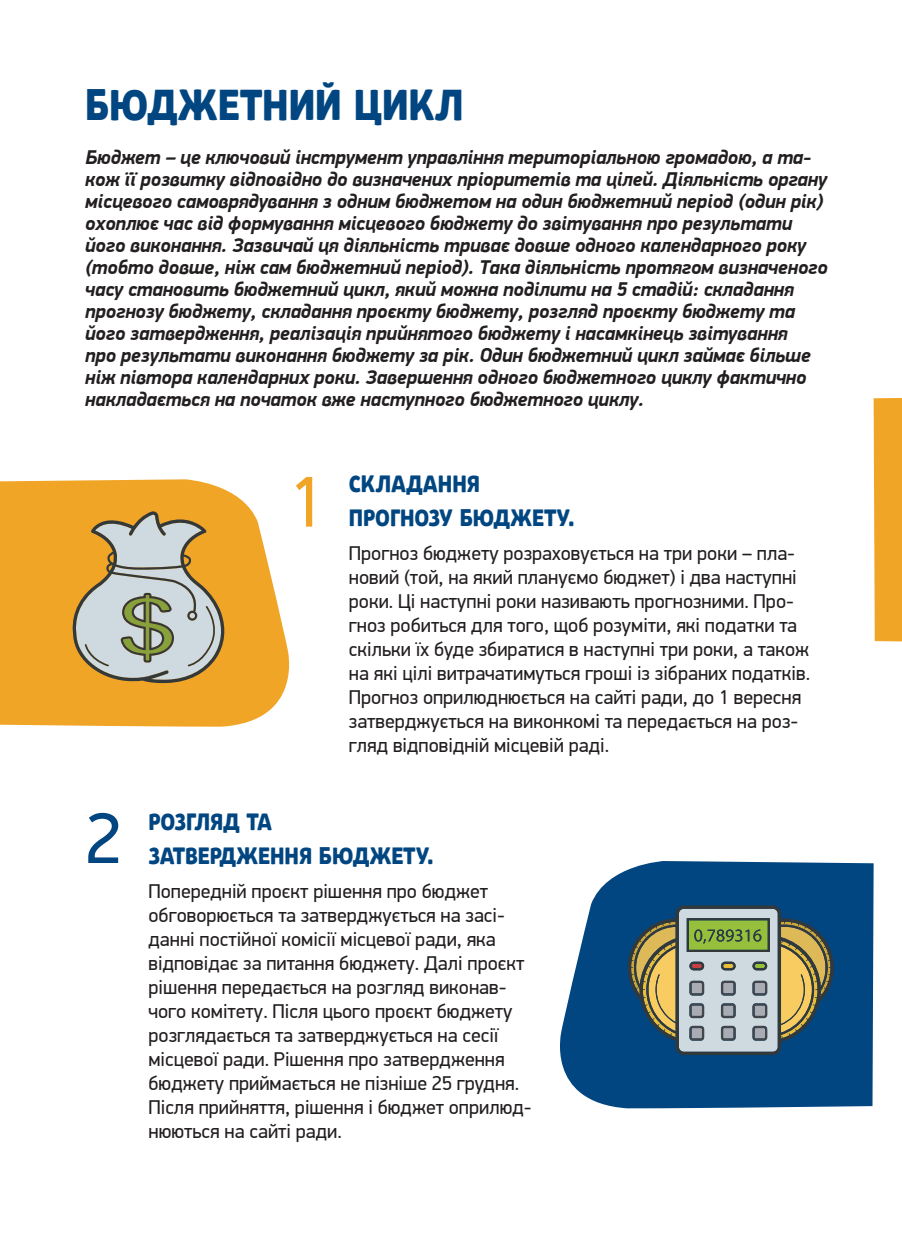
<style>
.page{position:relative;width:902px;height:1248px;background:#fff}
.page>*{position:absolute;margin:0;border:0;box-sizing:border-box;transform-origin:0 0}
.t1{font:72px "PF Din Display Pro";color:#f1a526}
.t2{font:72px "PF Din Display Pro";color:#014681}
.t3{font:700 44px "Pusia";letter-spacing:-.005em;color:#014681;scale:.91 1}
.t4{font:700 24px/34px "Pusia";letter-spacing:-.005em;color:#014681;scale:.91 1}
.t5{font:italic 700 20px/22px "PF Din Display Pro";letter-spacing:-.01em;color:#231f20}
.t6{font:20px/24px "PF Din Display Pro";color:#231f20}
</style>
<div class="page">
<svg style="left:0;top:479px;width:290px;height:247px;background:#f2b041"></svg>
<div style="left:873px;top:398px;width:28px;height:244px;background:#f1a526"></div>
<svg style="left:560px;top:861px;width:313px;height:247px;background:#1f5b8f"></svg>
<svg style="left:72px;top:511px;width:155px;height:172px;background:#c1b188"></svg>
<svg style="left:627px;top:905px;width:206px;height:149px;background:#849283"></svg>
<h2 class="t3" style="left:85px;top:72px;width:417px">БЮДЖЕТНИЙ ЦИКЛ</h2>
<p class="t5" style="left:85px;top:147px;width:744px">Бюджет – це ключовий інструмент управління територіальною громадою, а та&shy;кож її розвитку відповідно до визначених пріоритетів та цілей. Діяльність органу місцевого самоврядування з одним бюджетом на один бюджетний період (один рік) охоплює час від формування місцевого бюджету до звітування про результати його виконання. Зазвичай ця діяльність триває довше одного календарного року (тобто довше, ніж сам бюджетний період). Така діяльність протягом визначеного часу становить бюджетний цикл, який можна поділити на 5 стадій: складання прогнозу бюджету, складання проєкту бюджету, розгляд проєкту бюджету та його затвердження, реалізація прийнятого бюджету і насамкінець звітування<br>про результати виконання бюджету за рік. Один бюджетний цикл займає більше ніж півтора календарних роки. Завершення одного бюджетного циклу фактично накладається на початок вже наступного бюджетного циклу.</p>
<h1 class="t2" style="left:85px;top:795px;width:37px">2</h1>
<h1 class="t1" style="left:289px;top:459px;width:37px">1</h1>
<p class="t4" style="left:349px;top:465px;width:249px">СКЛАДАННЯ<br>ПРОГНОЗУ БЮДЖЕТУ.</p>
<p class="t6" style="left:349px;top:541px;width:462px">Прогноз бюджету розраховується на три роки – пла&shy;новий (той, на який плануємо бюджет) і два наступні роки. Ці наступні роки називають прогнозними. Про&shy;гноз робиться для того, щоб розуміти, які податки та скільки їх буде збиратися в наступні три роки, а також на які цілі витрачатимуться гроші із зібраних податків.<br>Прогноз оприлюднюється на сайті ради, до 1 вересня затверджується на виконкомі та передається на роз&shy;гляд відповідній місцевій раді.</p>
<p class="t4" style="left:148px;top:803px;width:314px">РОЗГЛЯД ТА<br>ЗАТВЕРДЖЕННЯ БЮДЖЕТУ.</p>
<p class="t6" style="left:148px;top:879px;width:384px">Попередній проєкт рішення про бюджет обговорюється та затверджується на засі&shy;данні постійної комісії місцевої ради, яка відповідає за питання бюджету. Далі проєкт рішення передається на розгляд виконав&shy;чого комітету. Після цього проєкт бюджету розглядається та затверджується на сесії місцевої ради. Рішення про затвердження бюджету приймається не пізніше 25 грудня.<br>Після прийняття, рішення і бюджет оприлюд&shy;нюються на сайті ради.</p>
</div>
